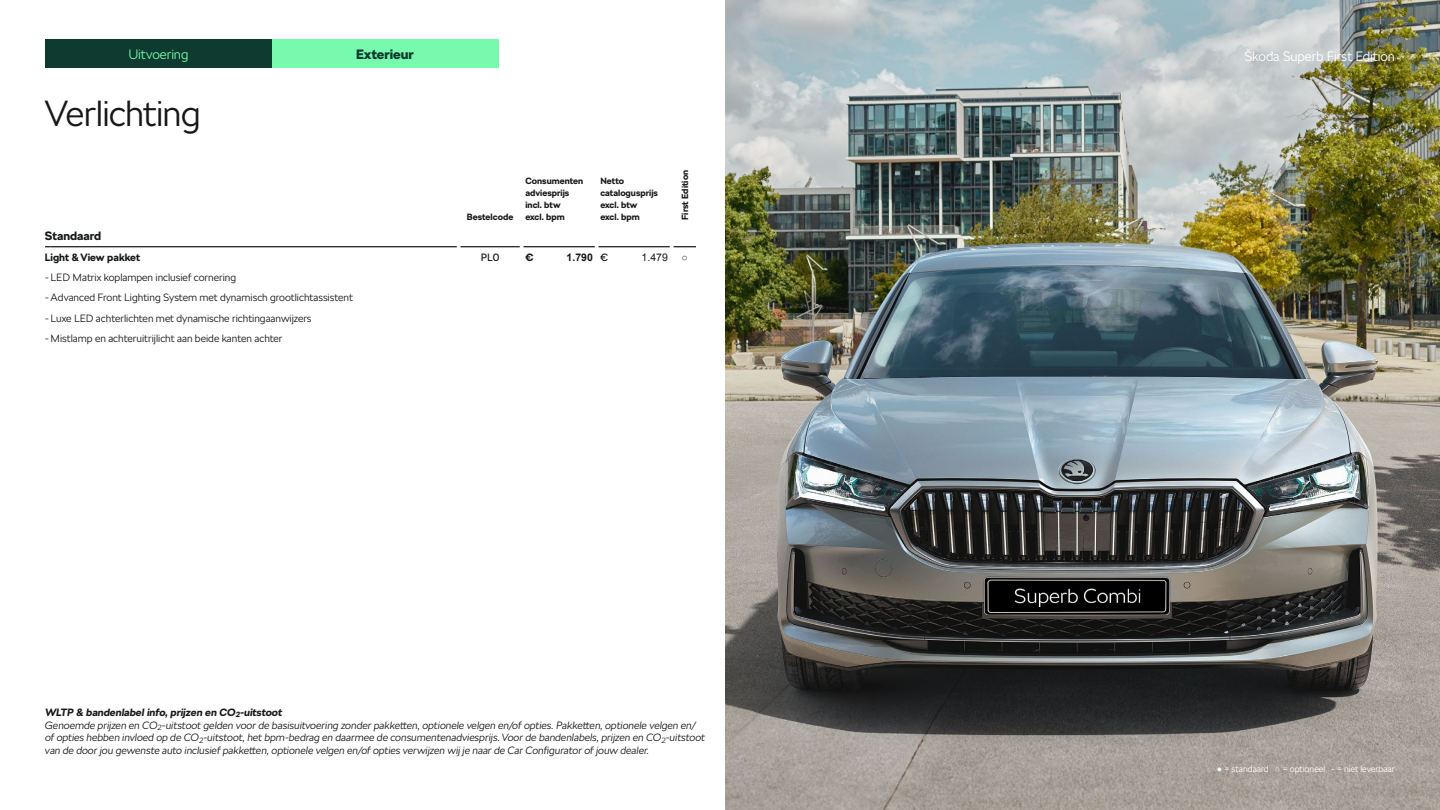
<style>
.page{position:relative;width:1440px;height:810px;background:#fff}
.page>*{position:absolute;margin:0;border:0;box-sizing:border-box;transform-origin:0 0}
.t1{font:300 36px "SKODA Next";letter-spacing:-.02em;color:#161718}
.t2{font:300 13.5px "SKODA Next";letter-spacing:-.01em;color:#fff}
.t3{font:300 13.5px "SKODA Next";letter-spacing:-.01em;color:#78faae}
.t4{font:900 13.5px "SKODA Next";color:#0e3a2f}
.t5{font:700 12px "SKODA Next";color:#161718}
.t6{font:italic 300 10.5px/12.6px "SKODA Next";color:#161718}
.t7{font:300 10.5px "SKODA Next";color:#161718}
.t8{font:700 10.5px "SKODA Next";color:#161718}
.t9{font:700 10.5px "Arial";color:#161718}
.t10{font:10.5px "Arial";color:#161718}
.t11{font:10.5px "SKODA Next";color:#161718}
.t12{font:700 9px/12px "SKODA Next";color:#161718}
.t13{font:300 9px "SKODA Next";letter-spacing:-.005em;color:#fff}
.s1{font-family:"SKODA Next";font-weight:400}
.s2{font-weight:700}
.s3{font-family:"Arial";font-weight:700}
</style>
<div class="page">
<hr style="left:51px;top:246px;width:408px;height:1px;background:#000">
<svg style="left:674px;top:246px;width:22px;height:1px"></svg>
<hr style="left:459px;top:246px;width:63px;height:1px;background:#000">
<hr style="left:522px;top:246px;width:75px;height:1px;background:#000">
<hr style="left:597px;top:246px;width:75px;height:1px;background:#000">
<hr style="left:457px;top:233px;width:3px;height:172px;background:#fff">
<hr style="left:520px;top:233px;width:4px;height:172px;background:#fff">
<hr style="left:595px;top:233px;width:3px;height:172px;background:#fff">
<hr style="left:670px;top:238px;width:4px;height:313px;background:#fff">
<img style="left:725px;top:0;width:715px;height:810px">
<div style="left:45px;top:39px;width:227px;height:29px;background:#0e3a2f"></div>
<div style="left:272px;top:39px;width:227px;height:29px;background:#78faae"></div>
<p class="t3" style="left:128px;top:46px;width:62px">Uitvoering</p>
<p class="t4" style="left:356px;top:46px;width:59px">Exterieur</p>
<p class="t2" style="left:1244px;top:49px;width:152px">Škoda Superb First Edition</p>
<h1 class="t1" style="left:45px;top:92px;width:158px">Verlichting</h1>
<p class="t12" style="left:467px;top:211px;width:48px">Bestelcode</p>
<p class="t12" style="left:525px;top:175px;width:59px">Consumenten adviesprijs incl. btw<br>excl. bpm</p>
<p class="t12" style="left:600px;top:175px;width:59px">Netto catalogusprijs excl. btw excl. bpm</p>
<p class="t12" style="left:679px;top:220px;width:51px;rotate:-90deg">First Edition</p>
<p class="t5" style="left:45px;top:229px;width:58px">Standaard</p>
<p class="t8" style="left:45px;top:251px;width:97px">Light &amp; View pakket</p>
<p class="t11" style="left:481px;top:251px;width:20px">PL0</p>
<p class="t8" style="left:525px;top:251px;width:10px">€</p>
<p class="t9" style="left:567px;top:251px;width:43px">1.790 <span class="s1">€</span></p>
<p class="t10" style="left:642px;top:251px;width:28px">1.479</p>
<p class="t10" style="left:682px;top:250px;width:8px">○</p>
<p class="t7" style="left:45px;top:271px;width:193px">- LED Matrix koplampen inclusief cornering</p>
<p class="t7" style="left:45px;top:292px;width:309px">- Advanced Front Lighting System met dynamisch grootlichtassistent</p>
<p class="t7" style="left:45px;top:312px;width:268px">- Luxe LED achterlichten met dynamische richtingaanwijzers</p>
<p class="t7" style="left:45px;top:332px;width:239px">- Mistlamp en achteruitrijlicht aan beide kanten achter</p>
<p class="t6" style="left:45px;top:706px;width:662px"><span class="s2">WLTP &amp; bandenlabel info, prijzen en CO</span><sub>2</sub><span class="s2">-uitstoot<br></span>Genoemde prijzen en CO<sub>2</sub>-uitstoot gelden voor de basisuitvoering zonder pakketten, optionele velgen en/of opties. Pakketten, optionele velgen en/ of opties hebben invloed op de CO<sub>2</sub>-uitstoot, het bpm-bedrag en daarmee de consumentenadviesprijs. Voor de bandenlabels, prijzen en CO<sub>2</sub>-uitstoot van de door jou gewenste auto inclusief pakketten, optionele velgen en/of opties verwijzen wij je naar de Car Configurator of jouw dealer.</p>
<p class="t13" style="left:1217px;top:763px;width:180px"><span class="s3">●</span> = standaard <span class="s3">○</span> = optioneel - = niet leverbaar</p>
</div>
